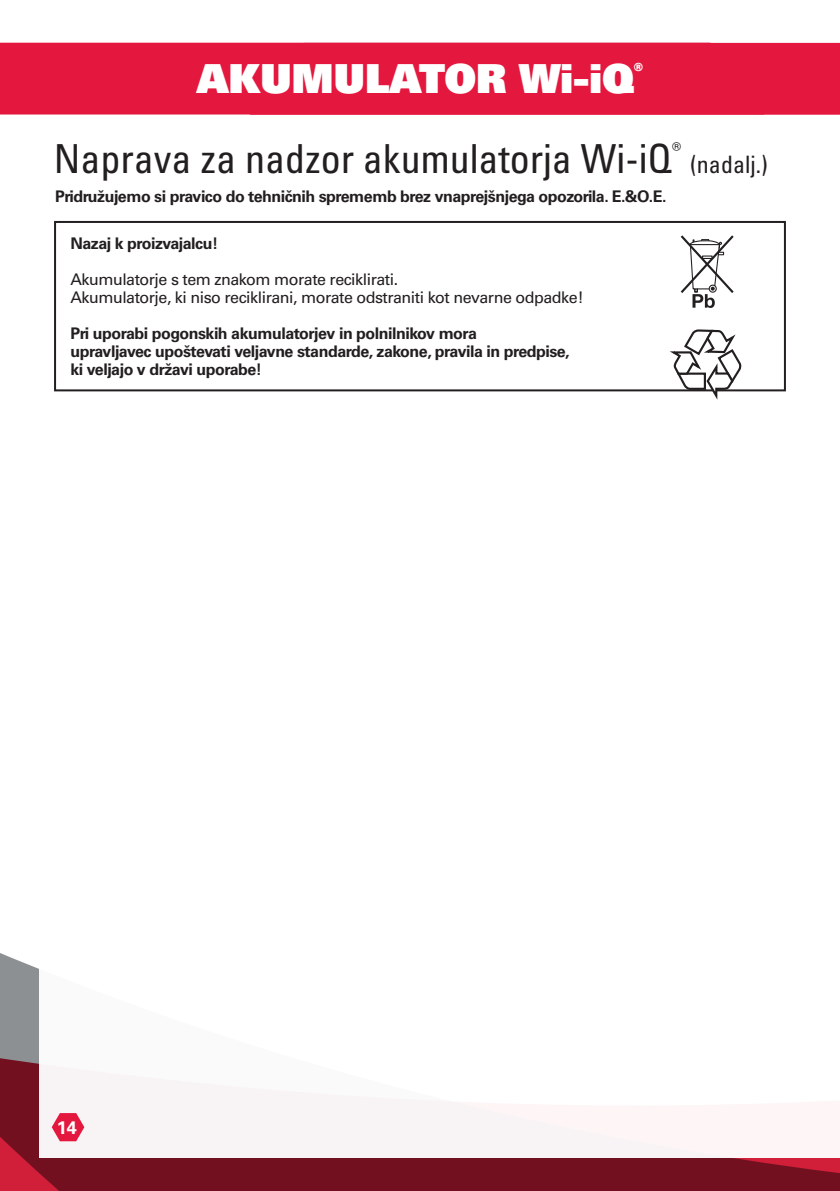
<style>
.page{position:relative;width:840px;height:1191px;background:#fff}
.page>*{position:absolute;margin:0;border:0;box-sizing:border-box;transform-origin:0 0}
.t1{font:condensed 40px "Univers LT Pro";color:#231f20}
.t2{font:40px "Univers LT Pro 85 X Black";color:#fff}
.t3{font:condensed 24px "Univers LT Pro";color:#231f20}
.t4{font:700 18px "Univers LT Pro 65";color:#fff}
.t5{font:700 16px/18px "Univers LT Pro 65";letter-spacing:-.03em;color:#231f20}
.t6{font:16px/18px "Univers LT Pro 55 Roman";letter-spacing:-.03em;color:#231f20}
</style>
<div class="page">
<svg style="left:0;top:953px;width:839px;height:238px;background:#802635"></svg>
<div style="left:40px;top:945px;width:799px;height:212px;background:#fff"></div>
<svg style="left:249px;top:43px;width:590px;height:72px;background:#e41b40"></svg>
<div style="left:0;top:43px;width:764px;height:71px;background:#e4183e"></div>
<div style="left:54px;top:221px;width:731px;height:170px;border:2px solid #231f20"></div>
<svg style="left:680px;top:235px;width:54px;height:73px"></svg>
<svg style="left:668px;top:329px;width:73px;height:71px"></svg>
<svg style="left:52px;top:1113px;width:32px;height:28px"></svg>
<h1 class="t2" style="left:196px;top:52px;width:448px">AKUMULATOR Wi-iQ<sup>®</sup></h1>
<h1 class="t1" style="left:54px;top:133px;width:628px">Naprava za nadzor akumulatorja Wi-iQ<sup>®</sup></h1>
<h2 class="t3" style="left:690px;top:149px;width:79px">(nadalj.)</h2>
<p class="t5" style="left:55px;top:186px;width:612px">Pridružujemo si pravico do tehničnih sprememb brez vnaprejšnjega opozorila. E.&amp;O.E.</p>
<p class="t5" style="left:70px;top:233px;width:149px">Nazaj k proizvajalcu!</p>
<p class="t6" style="left:70px;top:269px;width:514px">Akumulatorje s tem znakom morate reciklirati.<br>Akumulatorje, ki niso reciklirani, morate odstraniti kot nevarne odpadke!</p>
<p class="t5" style="left:70px;top:323px;width:500px">Pri uporabi pogonskih akumulatorjev in polnilnikov mora<br>upravljavec upoštevati veljavne standarde, zakone, pravila in predpise, ki veljajo v državi uporabe!</p>
<p class="t4" style="left:57px;top:1114px;width:22px">14</p>
</div>
